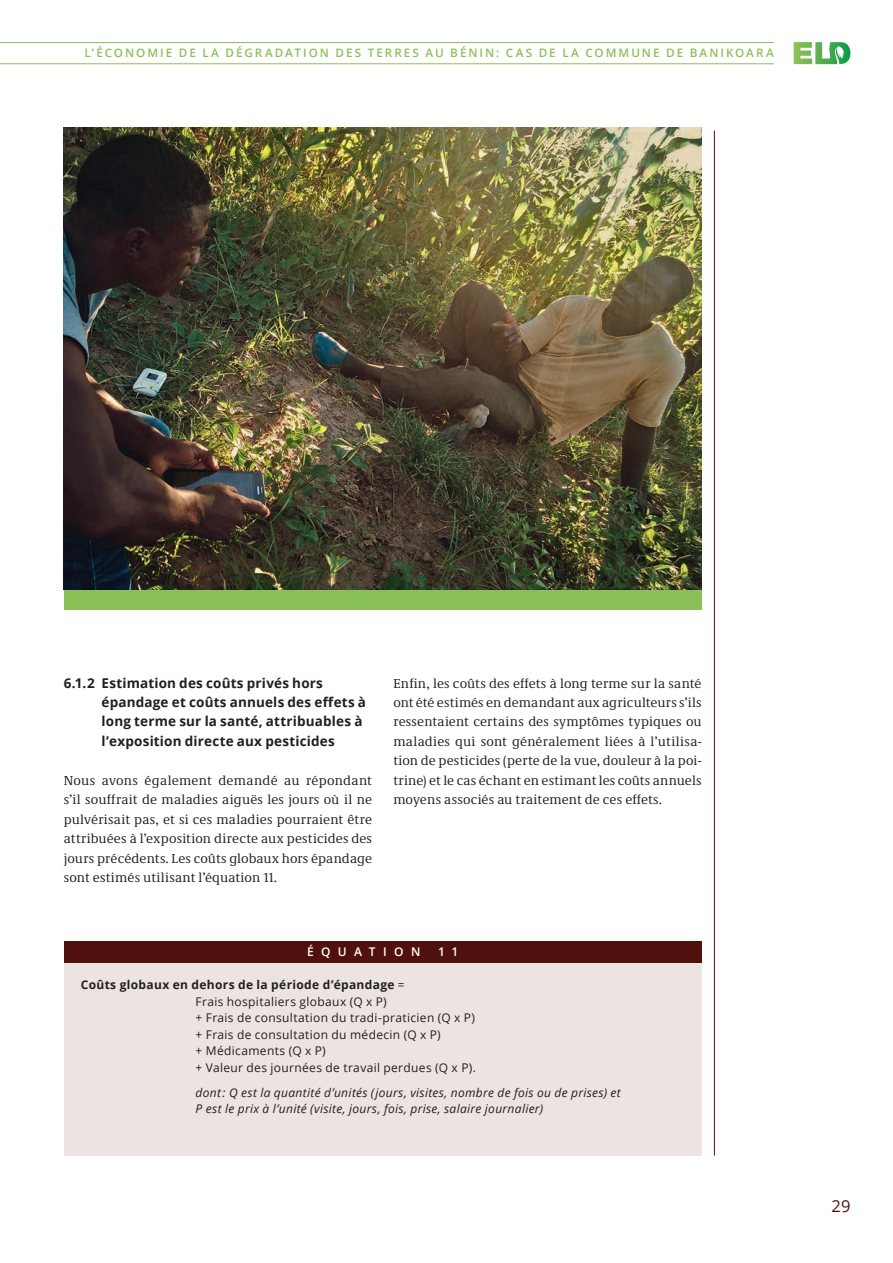
<style>
.page{position:relative;width:893px;height:1263px;background:#fff}
.page>*{position:absolute;margin:0;border:0;box-sizing:border-box;transform-origin:0 0}
.t1{font:16.5px "Open Sans";color:#50100d}
.t2{font:13.5px/19.5px "Demos Next Pro";letter-spacing:.01em;color:#231f20;text-align:justify}
.t3{font:700 13.5px/19.5px "Open Sans";letter-spacing:.015em;color:#231f20}
.t4{font:12px/16.5px "Open Sans";letter-spacing:.03em;color:#231f20}
.t5{font:italic 12px/16.5px "Open Sans";letter-spacing:.025em;color:#231f20}
.t6{font:600 12px "Open Sans";letter-spacing:.615em;color:#fff}
.t7{font:600 11.7px "Open Sans";letter-spacing:.17em;color:#8ac058}
.s1{font-weight:700}
</style>
<div class="page">
<hr style="left:0;top:42px;width:774px;height:1px;background:#8ac058">
<hr style="left:0;top:63px;width:774px;height:1px;background:#8ac058">
<svg style="left:793px;top:42px;width:58px;height:23px"></svg>
<hr style="left:714px;top:131px;width:1px;height:1024px;background:#50100d">
<div style="left:64px;top:960px;width:638px;height:195px;background:#ebe4e1"></div>
<div style="left:64px;top:941px;width:638px;height:21px;background:#50100d"></div>
<img style="left:64px;top:128px;width:638px;height:462px">
<div style="left:64px;top:590px;width:638px;height:19px;background:#8ac058"></div>
<p class="t7" style="left:85px;top:45px;width:691px">L’ÉCONOMIE DE L A DÉGRADATION DES TERRES AU BÉNIN: CAS DE L A COMMUNE DE BANIKOARA</p>
<p class="t3" style="left:102px;top:672px;width:266px;text-indent:-38px">6.1.2 Estimation des coûts privés hors épandage et coûts annuels des effets à long terme sur la santé, attribuables à l’exposition directe aux pesticides</p>
<p class="t2" style="left:64px;top:770px;width:310px">Nous avons également demandé au répondant s’il souffrait de maladies aiguës les jours où il ne pulvérisait pas, et si ces maladies pourraient être attribuées à l’exposition directe aux pesticides des jours précédents. Les coûts globaux hors épandage sont estimés utilisant l’équation 11.</p>
<p class="t2" style="left:393px;top:673px;width:310px">Enfin, les coûts des effets à long terme sur la santé ont été estimés en demandant aux agriculteurs s’ils ressentaient certains des symptômes typiques ou maladies qui sont généralement liées à l’utilisa&shy;tion de pesticides (perte de la vue, douleur à la poi&shy;trine) et le cas échant en estimant les coûts annuels moyens associés au traitement de ces effets.</p>
<p class="t6" style="left:307px;top:943px;width:115px">ÉQUATION</p>
<p class="t6" style="left:438px;top:943px;width:22px">1 1</p>
<p class="t4" style="left:196px;top:976px;width:282px;text-indent:-115px"><span class="s1">Coûts globaux en dehors de la période d’épandage</span> =<br>Frais hospitaliers globaux (Q x P)<br>+ Frais de consultation du tradi-praticien (Q x P) + Frais de consultation du médecin (Q x P)<br>+ Médicaments (Q x P)<br>+ Valeur des journées de travail perdues (Q x P).</p>
<p class="t5" style="left:196px;top:1084px;width:427px">dont: Q est la quantité d’unités (jours, visites, nombre de fois ou de prises) et<br>P est le prix à l’unité (visite, jours, fois, prise, salaire journalier)</p>
<p class="t1" style="left:831px;top:1194px;width:20px">29</p>
</div>
